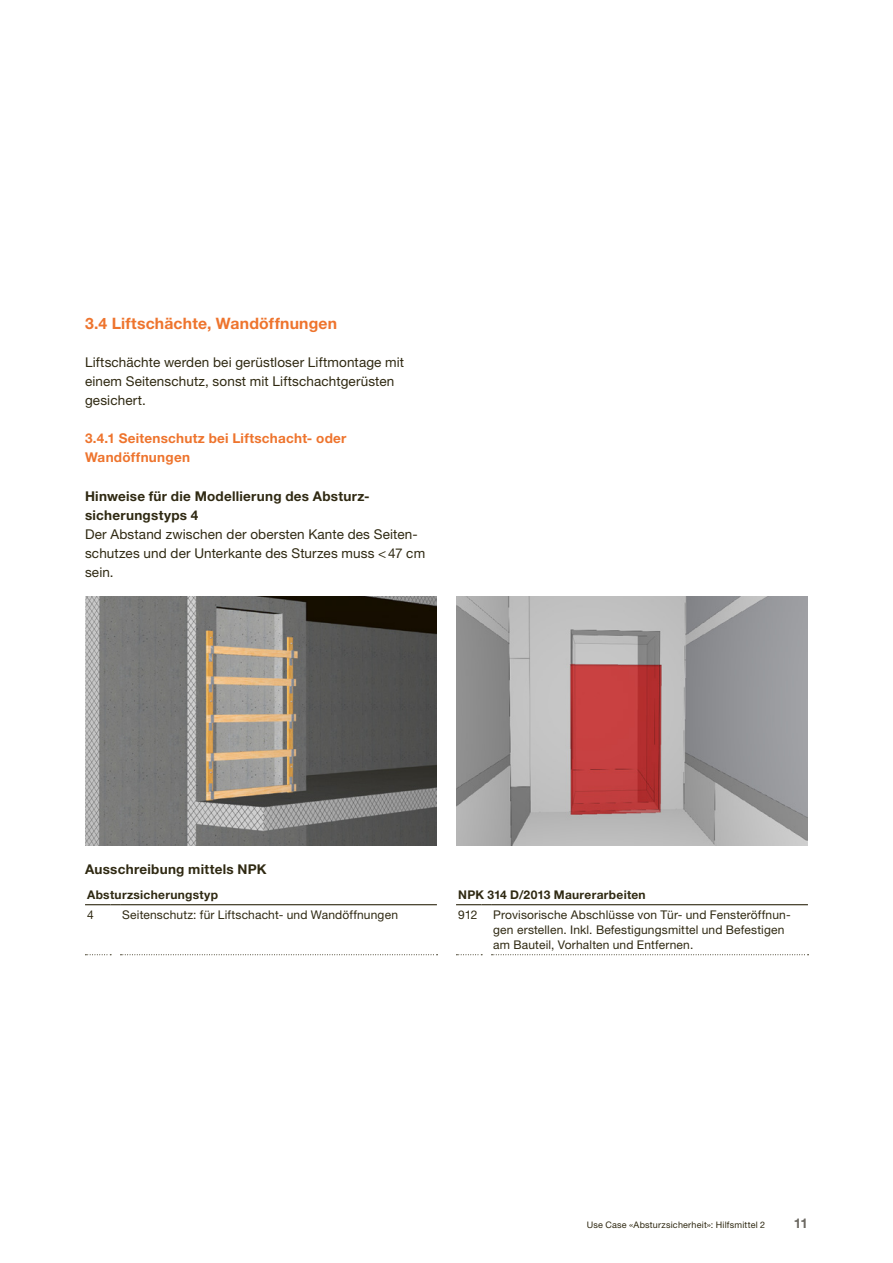
<style>
.page{position:relative;width:893px;height:1263px;background:#fff}
.page>*{position:absolute;margin:0;border:0;box-sizing:border-box;transform-origin:0 0}
.t1{font:700 15.75px "Helvetica Neue LT Std";letter-spacing:.015em;color:#ee742d}
.t2{font:13.5px/19.2px "Helvetica Neue LT Std";letter-spacing:.01em;color:#2f2912}
.t3{font:700 13.5px/19.2px "Helvetica Neue LT Std";letter-spacing:.02em;color:#2f2912}
.t4{font:700 13.5px/19.2px "Helvetica Neue LT Std";letter-spacing:.02em;color:#ee742d}
.t5{font:700 13.5px "Helvetica Neue LT Std";color:#6d6a63}
.t6{font:12px/15px "Helvetica Neue LT Std";letter-spacing:.015em;color:#2f2912}
.t7{font:700 12px "Helvetica Neue LT Std";letter-spacing:.025em;color:#2f2912}
.t8{font:9px "Helvetica Neue LT Std";letter-spacing:.025em;color:#2f2912}
</style>
<div class="page">
<img style="left:85px;top:596px;width:352px;height:249px">
<img style="left:456px;top:596px;width:352px;height:249px">
<svg style="left:85px;top:904px;width:35px;height:1px"></svg>
<hr style="left:120px;top:904px;width:317px;height:1px;background:#2f2912">
<svg style="left:456px;top:904px;width:35px;height:1px"></svg>
<hr style="left:491px;top:904px;width:317px;height:1px;background:#2f2912">
<svg style="left:85px;top:954px;width:26px;height:1px"></svg>
<svg style="left:120px;top:954px;width:318px;height:1px"></svg>
<svg style="left:456px;top:954px;width:26px;height:1px"></svg>
<svg style="left:491px;top:954px;width:317px;height:1px"></svg>
<p class="t1" style="left:85px;top:313px;width:254px">3.4 Liftschächte, Wandöffnungen</p>
<p class="t2" style="left:85px;top:352px;width:321px">Liftschächte werden bei gerüstloser Liftmontage mit einem Seitenschutz, sonst mit Liftschachtgerüsten gesichert.</p>
<p class="t4" style="left:85px;top:429px;width:263px">3.4.1 Seitenschutz bei Liftschacht- oder<br>Wandöffnungen</p>
<p class="t3" style="left:85px;top:486px;width:285px">Hinweise für die Modellierung des Absturz&shy;sicherungstyps 4</p>
<p class="t2" style="left:85px;top:524px;width:342px">Der Abstand zwischen der obersten Kante des Seiten&shy;schutzes und der Unterkante des Sturzes muss &lt;47 cm sein.</p>
<p class="t3" style="left:85px;top:859px;width:183px">Ausschreibung mittels NPK</p>
<p class="t7" style="left:87px;top:887px;width:133px">Absturzsicherungstyp</p>
<p class="t7" style="left:458px;top:887px;width:189px">NPK 314 D/2013 Maurerarbeiten</p>
<p class="t6" style="left:87px;top:907px;width:8px">4</p>
<p class="t6" style="left:122px;top:907px;width:277px">Seitenschutz: für Liftschacht- und Wandöffnungen</p>
<p class="t6" style="left:458px;top:907px;width:21px">912</p>
<p class="t6" style="left:493px;top:907px;width:299px">Provisorische Abschlüsse von Tür- und Fensteröffnun&shy;gen erstellen. Inkl. Befestigungsmittel und Befestigen am Bauteil, Vorhalten und Entfernen.</p>
<p class="t8" style="left:587px;top:1219px;width:180px">Use Case «Absturzsicherheit»: Hilfsmittel 2</p>
<p class="t5" style="left:794px;top:1215px;width:16px">11</p>
</div>
